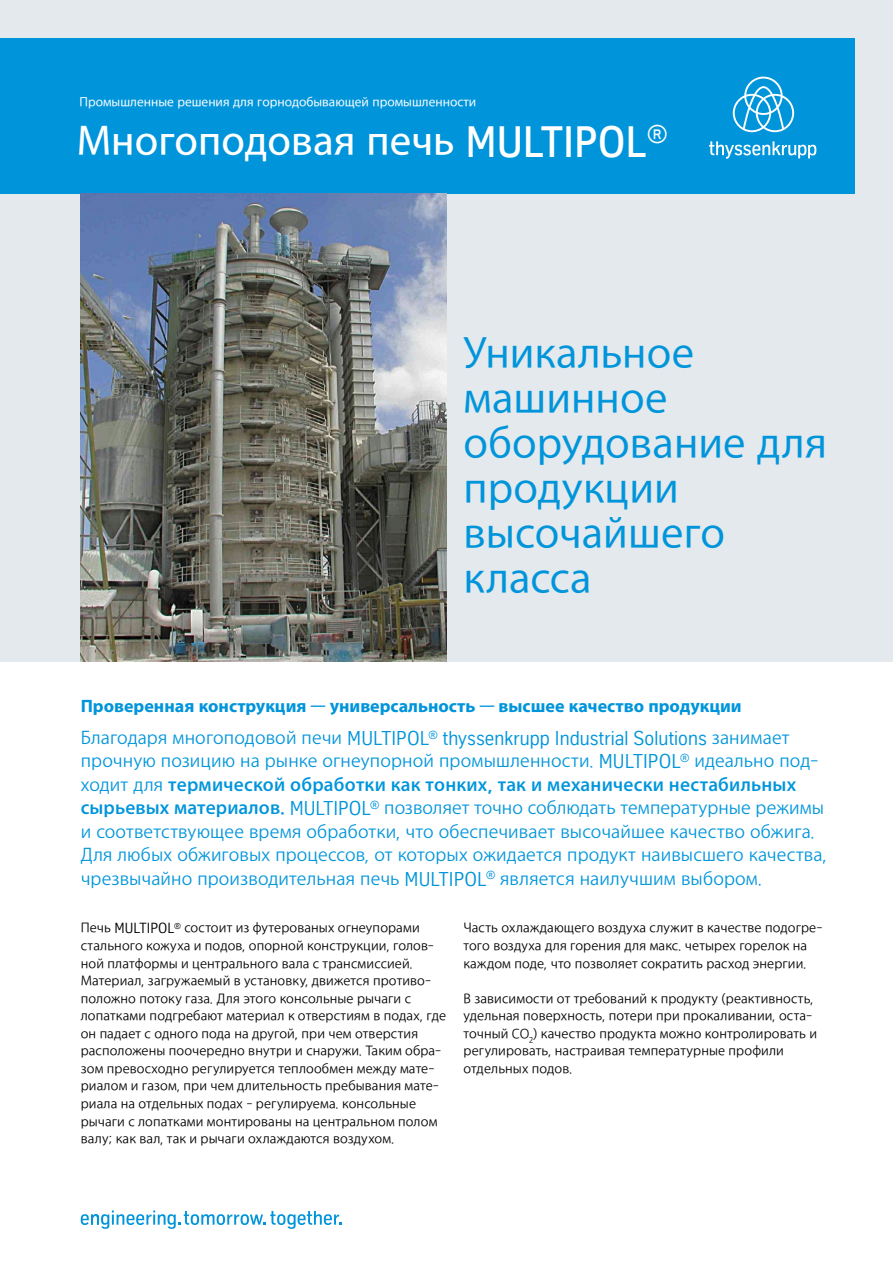
<style>
.page{position:relative;width:893px;height:1263px;background:#fff}
.page>*{position:absolute;margin:0;border:0;box-sizing:border-box;transform-origin:0 0}
.t1{font:45px/45px "Apple SD Gothic Neo";color:#0095db}
.t2{font:500 42.75px "Apple SD Gothic Neo";color:#fff}
.t3{font:300 19.5px/23.4px "Apple SD Gothic Neo";letter-spacing:.005em;color:#0095db}
.t4{font:19.5px "TK Type";letter-spacing:.005em;color:#0095db}
.t5{font:800 18px "Apple SD Gothic Neo";color:#0095db}
.t6{font:300 14.25px/17.5px "Apple SD Gothic Neo";letter-spacing:.01em;color:#000}
.t7{font:13.5px "Apple SD Gothic Neo";color:#fff}
.s1{font-family:"TK Type"}
.s2{font-family:"Apple SD Gothic Neo";font-weight:300}
.s3{font-family:"TK Type";font-weight:400}
.s4{font-weight:700}
</style>
<div class="page">
<div style="left:0;top:0;width:893px;height:661px;background:#e3e9ec"></div>
<div style="left:0;top:38px;width:855px;height:155px;background:#0095db"></div>
<img style="left:81px;top:193px;width:365px;height:468px">
<svg style="left:733px;top:77px;width:61px;height:55px"></svg>
<svg style="left:709px;top:141px;width:107px;height:18px"></svg>
<svg style="left:81px;top:1210px;width:260px;height:19px"></svg>
<p class="t7" style="left:80px;top:95px;width:398px">Промышленные решения для горнодобывающей промышленности</p>
<h2 class="t2" style="left:77px;top:118px;width:592px">Многоподовая печь <span class="s1">MULTIPOL</span><sup>®</sup></h2>
<h1 class="t1" style="left:463px;top:334px;width:365px">Уникальное машинное оборудование для продукции высочайшего класса</h1>
<p class="t5" style="left:81px;top:697px;width:662px">Проверенная конструкция — универсальность — высшее качество продукции</p>
<h3 class="t4" style="left:81px;top:727px;width:710px"><span class="s2">Благодаря многоподовой печи</span> MULTIPOL<sup>®</sup> thyssenkrupp Industrial Solutions <span class="s2">занимает</span></h3>
<p class="t3" style="left:81px;top:751px;width:748px">прочную позицию на рынке огнеупорной промышленности. <span class="s3">MULTIPOL</span><sup>®</sup> идеально под&shy;ходит для <span class="s4">термической обработки как тонких, так и механически нестабильных сырьевых материалов.</span> <span class="s3">MULTIPOL</span><sup>®</sup> позволяет точно соблюдать температурные режимы и соответствующее время обработки, что обеспечивает высочайшее качество обжига.<br>Для любых обжиговых процессов, от которых ожидается продукт наивысшего качества, чрезвычайно производительная печь <span class="s3">MULTIPOL</span><sup>®</sup> является наилучшим выбором.</p>
<p class="t6" style="left:81px;top:920px;width:367px">Печь <span class="s3">MULTIPOL</span><sup>®</sup> состоит из футерованых огнеупорами стального кожуха и подов, опорной конструкции, голов&shy;ной платформы и центрального вала с трансмиссией.<br>Материал, загружаемый в установку, движется противо&shy;положно потоку газа. Для этого консольные рычаги с лопатками подгребают материал к отверстиям в подах, где он падает с одного пода на другой, при чем отверстия расположены поочередно внутри и снаружи. Таким обра&shy;зом превосходно регулируется теплообмен между мате&shy;риалом и газом, при чем длительность пребывания мате&shy;риала на отдельных подах - регулируема. консольные рычаги с лопатками монтированы на центральном полом валу; как вал, так и рычаги охлаждаются воздухом.</p>
<p class="t6" style="left:463px;top:920px;width:361px">Часть охлаждающего воздуха служит в качестве подогре&shy;того воздуха для горения для макс. четырех горелок на каждом поде, что позволяет сократить расход энергии.</p>
<p class="t6" style="left:463px;top:990px;width:355px">В зависимости от требований к продукту (реактивность, удельная поверхность, потери при прокаливании, оста&shy;точный CO<sub>2</sub>) качество продукта можно контролировать и регулировать, настраивая температурные профили отдельных подов.</p>
</div>
